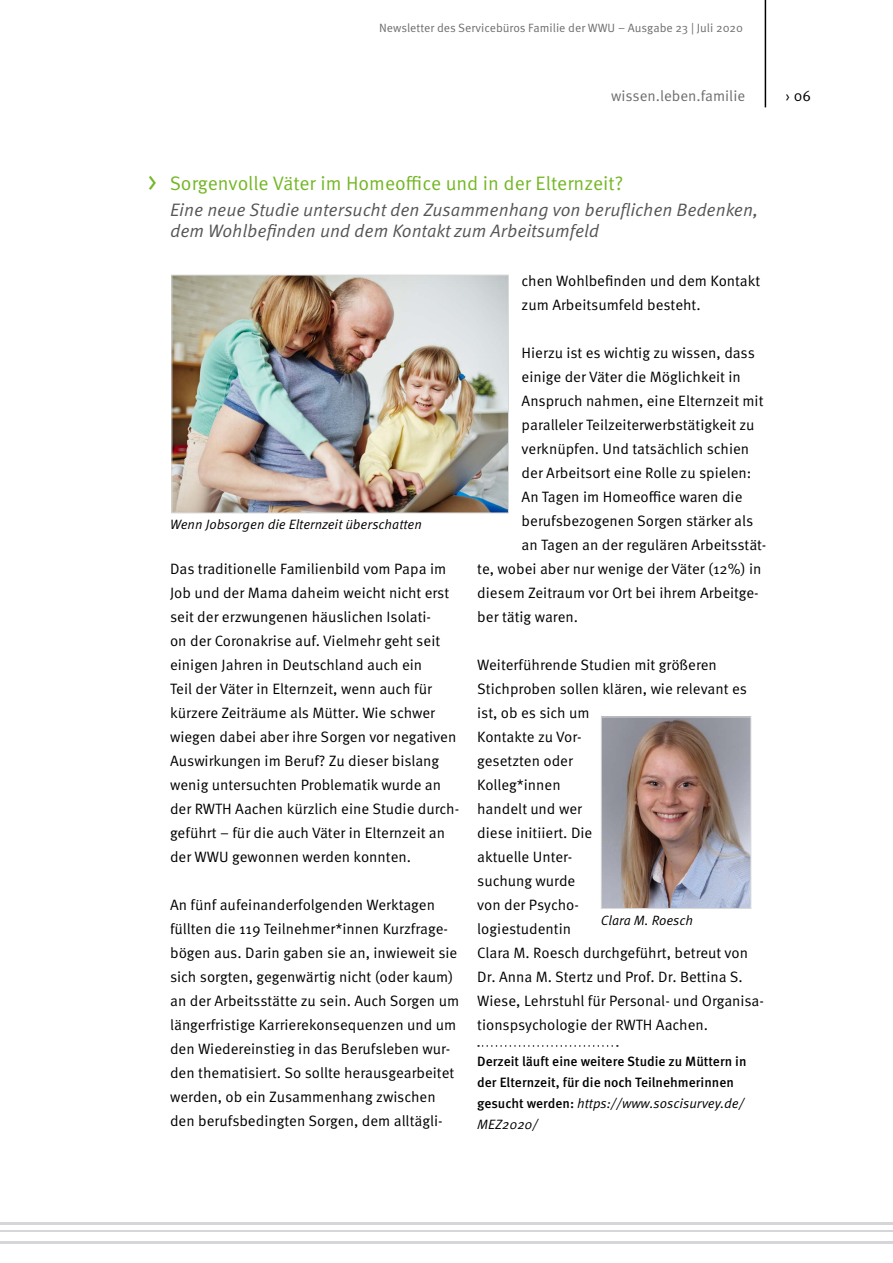
<style>
.page{position:relative;width:893px;height:1263px;background:#fff}
.page>*{position:absolute;margin:0;border:0;box-sizing:border-box;transform-origin:0 0}
.t1{font:27px "Meta OT";color:#75b726}
.t2{font:19.5px "Meta OT";color:#75b726}
.t3{font:italic 18px/21.6px "Meta OT";color:#565655}
.t4{font:15px/24px "Meta OT";color:#000}
.t5{font:15px "Meta OT";color:#6e6e6e}
.t6{font:500 13.5px/21px "Meta OT";color:#000}
.t7{font:italic 13.5px "Meta OT";color:#000}
.t8{font:12px "Meta OT";color:#6e6e6e}
.s1{font-weight:400;font-style:italic}
</style>
<div class="page">
<hr style="left:765px;top:0;width:1px;height:107px;background:#000">
<hr style="left:0;top:1230px;width:893px;height:1px;background:#d5d6da">
<hr style="left:0;top:1241px;width:893px;height:3px;background:#d5d6da">
<hr style="left:0;top:1222px;width:893px;height:3px;background:#d5d6da">
<svg style="left:478px;top:1045px;width:140px;height:2px"></svg>
<img style="left:603px;top:719px;width:146px;height:188px">
<div style="left:601px;top:717px;width:150px;height:192px;border:1px solid #d9dada"></div>
<img style="left:173px;top:277px;width:334px;height:234px">
<div style="left:171px;top:275px;width:338px;height:238px;border:1px solid #d9dada"></div>
<p class="t8" style="left:379px;top:21px;width:365px">Newsletter des Servicebüros Familie der WWU – Ausgabe 23 | Juli 2020</p>
<p class="t5" style="left:611px;top:86px;width:135px">wissen.leben.familie</p>
<p class="t4" style="left:786px;top:84px;width:27px">› 06</p>
<h1 class="t1" style="left:148px;top:165px;width:10px">&gt;</h1>
<h2 class="t2" style="left:170px;top:171px;width:455px">Sorgenvolle Väter im Homeoffice und in der Elternzeit?</h2>
<p class="t3" style="left:170px;top:199px;width:590px">Eine neue Studie untersucht den Zusammenhang von beruflichen Bedenken, dem Wohlbefinden und dem Kontakt zum Arbeitsumfeld</p>
<p class="t7" style="left:170px;top:516px;width:253px">Wenn Jobsorgen die Elternzeit überschatten</p>
<p class="t4" style="left:170px;top:557px;width:291px">Das traditionelle Familienbild vom Papa im Job und der Mama daheim weicht nicht erst seit der erzwungenen häuslichen Isolati-<br>on der Coronakrise auf. Vielmehr geht seit einigen Jahren in Deutschland auch ein<br>Teil der Väter in Elternzeit, wenn auch für kürzere Zeiträume als Mütter. Wie schwer wiegen dabei aber ihre Sorgen vor negativen Auswirkungen im Beruf? Zu dieser bislang wenig untersuchten Problematik wurde an der RWTH Aachen kürzlich eine Studie durch&shy;geführt – für die auch Väter in Elternzeit an der WWU gewonnen werden konnten.</p>
<p class="t4" style="left:170px;top:893px;width:291px">An fünf aufeinanderfolgenden Werktagen füllten die 119 Teilnehmer*innen Kurzfrage&shy;bögen aus. Darin gaben sie an, inwieweit sie sich sorgten, gegenwärtig nicht (oder kaum) an der Arbeitsstätte zu sein. Auch Sorgen um längerfristige Karrierekonsequenzen und um den Wiedereinstieg in das Berufsleben wur&shy;den thematisiert. So sollte herausgearbeitet werden, ob ein Zusammenhang zwischen den berufsbedingten Sorgen, dem alltägli-</p>
<p class="t4" style="left:522px;top:269px;width:240px">chen Wohlbefinden und dem Kontakt zum Arbeitsumfeld besteht.</p>
<p class="t4" style="left:522px;top:341px;width:235px">Hierzu ist es wichtig zu wissen, dass</p>
<p class="t4" style="left:522px;top:365px;width:221px">einige der Väter die Möglichkeit in</p>
<p class="t4" style="left:522px;top:389px;width:243px">Anspruch nahmen, eine Elternzeit mit</p>
<p class="t4" style="left:522px;top:413px;width:234px">paralleler Teilzeiterwerbstätigkeit zu</p>
<p class="t4" style="left:522px;top:437px;width:229px">verknüpfen. Und tatsächlich schien</p>
<p class="t4" style="left:522px;top:461px;width:231px">der Arbeitsort eine Rolle zu spielen:</p>
<p class="t4" style="left:522px;top:485px;width:222px">An Tagen im Homeoffice waren die</p>
<p class="t4" style="left:522px;top:509px;width:233px">berufsbezogenen Sorgen stärker als</p>
<p class="t4" style="left:522px;top:533px;width:246px">an Tagen an der regulären Arbeitsstät-</p>
<p class="t4" style="left:477px;top:557px;width:286px">te, wobei aber nur wenige der Väter (12%) in</p>
<p class="t4" style="left:477px;top:581px;width:283px">diesem Zeitraum vor Ort bei ihrem Arbeitge-</p>
<p class="t4" style="left:477px;top:605px;width:102px">ber tätig waren.</p>
<p class="t4" style="left:477px;top:653px;width:288px">Weiterführende Studien mit größeren<br>Stichproben sollen klären, wie relevant es ist, ob es sich um<br>Kontakte zu Vor-<br>gesetzten oder<br>Kolleg*innen<br>handelt und wer<br>diese initiiert. Die<br>aktuelle Unter-<br>suchung wurde<br>von der Psycho-<br>logiestudentin<br>Clara M. Roesch durchgeführt, betreut von<br>Dr. Anna M. Stertz und Prof. Dr. Bettina S.<br>Wiese, Lehrstuhl für Personal- und Organisa&shy;tionspsychologie der RWTH Aachen.</p>
<p class="t6" style="left:477px;top:1051px;width:271px">Derzeit läuft eine weitere Studie zu Müttern in der Elternzeit, für die noch Teilnehmerinnen gesucht werden: <span class="s1">https://www.soscisurvey.de/ MEZ2020/</span></p>
<p class="t7" style="left:601px;top:912px;width:94px">Clara M. Roesch</p>
</div>
